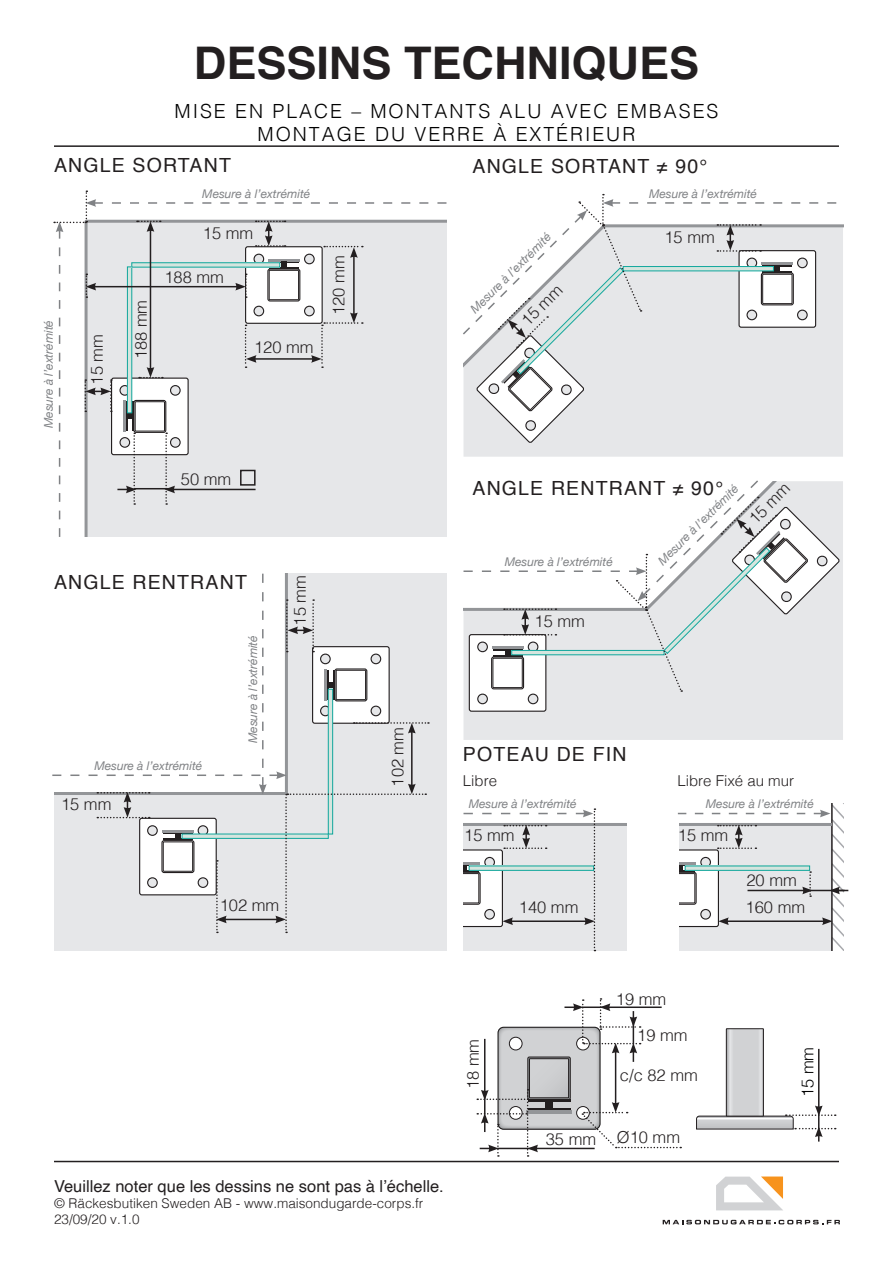
<style>
.page{position:relative;width:893px;height:1263px;background:#fff}
.page>*{position:absolute;margin:0;border:0;box-sizing:border-box;transform-origin:0 0}
.Rubrik_huvud{font:700 45px "Helvetica";color:#231f20}
.Mellanrubrik_-_Frank{font:19.5px "Helvetica";letter-spacing:.06em;color:#231f20}
.Underrubrik{font:300 19.5px "Helvetica";letter-spacing:.1em;color:#000}
.Mått{font:300 16.5px "Helvetica";color:#231f20}
.Mått-2{font:16.5px "Helvetica";color:#231f20}
.Mått-3{font:300 16.5px "Helvetica";color:#000}
.Mått-4{font:300 15px "Helvetica";color:#231f20}
.Mått-5{font:300 13.5px "Helvetica";color:#231f20}
.kursiv_liten_text{font:italic 12px "Helvetica Neue";color:#808285}
</style>
<div class="page">
<div style="left:463px;top:406px;width:380px;height:51px;background:#e6e7e9"></div>
<div style="left:463px;top:481px;width:380px;height:259px;background:#e6e7e9"></div>
<div style="left:469px;top:635px;width:77px;height:76px;background:#fff;border-radius:2px"></div>
<div style="left:469px;top:634px;width:77px;height:78px;border:1px solid #231f20;border-radius:2px"></div>
<div style="left:528px;top:694px;width:10px;height:10px;background:#e6e7e9;border-radius:50%"></div>
<div style="left:528px;top:694px;width:10px;height:10px;border:1px solid #231f20;border-radius:50%"></div>
<div style="left:478px;top:694px;width:9px;height:10px;background:#e6e7e9;border-radius:50%"></div>
<div style="left:477px;top:694px;width:11px;height:10px;border:1px solid #231f20;border-radius:50%"></div>
<div style="left:463px;top:824px;width:164px;height:127px;background:#e6e7e9"></div>
<hr style="left:463px;top:823px;width:164px;height:3px;background:#939598">
<div style="left:54px;top:793px;width:392px;height:158px;background:#e6e7e9"></div>
<div style="left:286px;top:574px;width:160px;height:288px;background:#e6e7e9"></div>
<svg style="left:716px;top:1176px;width:67px;height:34px"></svg>
<svg style="left:663px;top:1220px;width:177px;height:4px"></svg>
<hr style="left:54px;top:1161px;width:785px;height:1px;background:#231f20">
<hr style="left:54px;top:145px;width:785px;height:2px;background:#231f20">
<svg style="left:463px;top:194px;width:373px;height:250px"></svg>
<svg style="left:463px;top:480px;width:378px;height:212px"></svg>
<svg style="left:696px;top:1029px;width:140px;height:112px"></svg>
<svg style="left:477px;top:998px;width:204px;height:159px"></svg>
<svg style="left:54px;top:190px;width:392px;height:347px"></svg>
<div style="left:241px;top:470px;width:14px;height:15px;background:#e6e7e9"></div>
<div style="left:240px;top:470px;width:16px;height:16px;border:2px solid #231f20"></div>
<svg style="left:52px;top:574px;width:377px;height:359px"></svg>
<svg style="left:463px;top:808px;width:132px;height:143px"></svg>
<svg style="left:677px;top:804px;width:171px;height:147px"></svg>
<p class="Rubrik_huvud" style="left:194px;top:27px;width:507px">DESSINS TECHNIQUES</p>
<p class="Underrubrik" style="left:175px;top:94px;width:545px">MISE EN PLACE – MONTANTS ALU AVEC EMBASES</p>
<p class="Underrubrik" style="left:258px;top:118px;width:379px">MONTAGE DU VERRE À EXTÉRIEUR</p>
<p class="Mellanrubrik_-_Frank" style="left:54px;top:151px;width:178px">ANGLE SORTANT</p>
<p class="Mellanrubrik_-_Frank" style="left:472px;top:151px;width:236px">ANGLE SORTANT ≠ 90°</p>
<p class="kursiv_liten_text" style="left:40px;top:428px;width:109px;rotate:-90deg">Mesure à l’extrémité</p>
<p class="kursiv_liten_text" style="left:202px;top:185px;width:109px">Mesure à l’extrémité</p>
<p class="kursiv_liten_text" style="left:649px;top:185px;width:109px">Mesure à l’extrémité</p>
<p class="Mått" style="left:203px;top:219px;width:52px">15 mm</p>
<p class="Mått" style="left:664px;top:223px;width:52px">15 mm</p>
<p class="kursiv_liten_text" style="left:466px;top:305px;width:110px;rotate:-45deg">Mesure à l’extrémité</p>
<p class="Mått" style="left:325px;top:315px;width:61px;rotate:-90deg">120 mm</p>
<p class="Mått" style="left:164px;top:263px;width:61px">188 mm</p>
<p class="Mått" style="left:514px;top:313px;width:52px;rotate:-45deg">15 mm</p>
<p class="Mått" style="left:127px;top:359px;width:61px;rotate:-90deg">188 mm</p>
<p class="Mått" style="left:83px;top:385px;width:52px;rotate:-90deg">15 mm</p>
<p class="Mått" style="left:254px;top:333px;width:61px">120 mm</p>
<p class="Mått" style="left:181px;top:465px;width:52px">50 mm</p>
<p class="Mellanrubrik_-_Frank" style="left:472px;top:473px;width:252px">ANGLE RENTRANT ≠ 90°</p>
<p class="kursiv_liten_text" style="left:654px;top:557px;width:110px;rotate:-45deg">Mesure à l’extrémité</p>
<p class="kursiv_liten_text" style="left:505px;top:553px;width:109px">Mesure à l’extrémité</p>
<p class="Mått" style="left:742px;top:511px;width:52px;rotate:-45deg">15 mm</p>
<p class="Mellanrubrik_-_Frank" style="left:54px;top:567px;width:194px">ANGLE RENTRANT</p>
<p class="kursiv_liten_text" style="left:94px;top:757px;width:109px">Mesure à l’extrémité</p>
<p class="Mått" style="left:61px;top:790px;width:52px">15 mm</p>
<p class="kursiv_liten_text" style="left:244px;top:743px;width:109px;rotate:-90deg">Mesure à l’extrémité</p>
<p class="Mått" style="left:286px;top:626px;width:52px;rotate:-90deg">15 mm</p>
<p class="Mått" style="left:220px;top:891px;width:61px">102 mm</p>
<p class="Mått" style="left:384px;top:787px;width:61px;rotate:-90deg">102 mm</p>
<p class="Mått" style="left:534px;top:607px;width:52px">15 mm</p>
<p class="Mellanrubrik_-_Frank" style="left:463px;top:739px;width:165px">POTEAU DE FIN</p>
<p class="Mått-4" style="left:463px;top:767px;width:36px">Libre</p>
<p class="Mått-4" style="left:677px;top:767px;width:118px">Libre Fixé au mur</p>
<p class="kursiv_liten_text" style="left:469px;top:795px;width:109px">Mesure à l’extrémité</p>
<p class="kursiv_liten_text" style="left:706px;top:795px;width:110px">Mesure à l’extrémité</p>
<p class="Mått" style="left:464px;top:821px;width:52px">15 mm</p>
<p class="Mått" style="left:678px;top:821px;width:52px">15 mm</p>
<p class="Mått" style="left:746px;top:866px;width:52px">20 mm</p>
<p class="Mått" style="left:519px;top:893px;width:61px">140 mm</p>
<p class="Mått" style="left:746px;top:893px;width:61px">160 mm</p>
<p class="Mått" style="left:459px;top:1089px;width:52px;rotate:-90deg">18 mm</p>
<p class="Mått-2" style="left:54px;top:1173px;width:391px">Veuillez noter que les dessins ne sont pas à l’échelle.</p>
<p class="Mått-5" style="left:54px;top:1192px;width:371px">© Räckesbutiken Sweden AB - www.maisondugarde-corps.fr</p>
<p class="Mått-5" style="left:54px;top:1208px;width:87px">23/09/20 v.1.0</p>
<p class="Mått" style="left:546px;top:1125px;width:52px">35 mm</p>
<p class="Mått" style="left:616px;top:985px;width:52px">19 mm</p>
<p class="Mått" style="left:637px;top:1021px;width:52px">19 mm</p>
<p class="Mått" style="left:620px;top:1061px;width:79px">c/c 82 mm</p>
<p class="Mått" style="left:617px;top:1123px;width:65px">Ø10 mm</p>
<p class="Mått-3" style="left:794px;top:1097px;width:52px;rotate:-90deg">15 mm</p>
</div>
